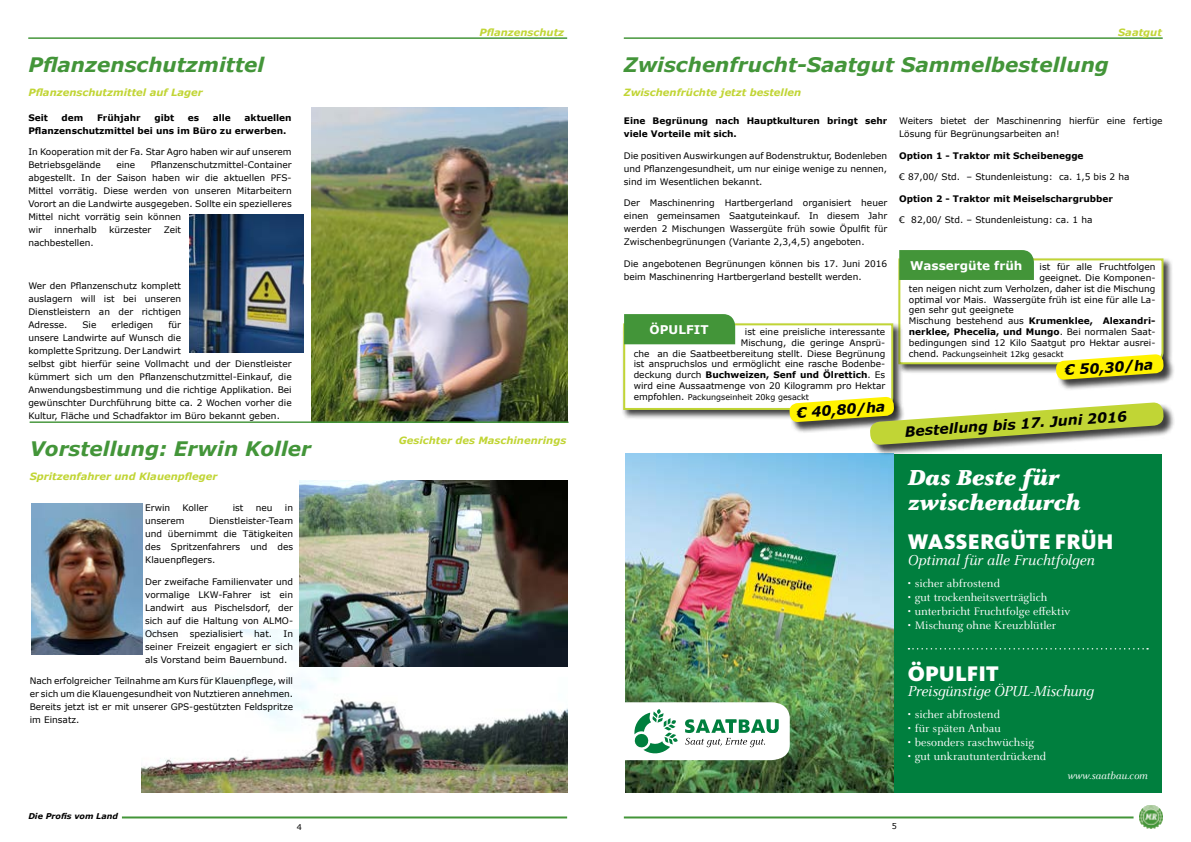
<style>
.page{position:relative;width:1191px;height:842px;background:#fff}
.page>*{position:absolute;margin:0;border:0;box-sizing:border-box;transform-origin:0 0}
.t1{font:italic 900 23.9px/24.9px "Celeste Pro";letter-spacing:-.01em;color:#fff}
.t2{font:900 21.9px "Kievit Pro";letter-spacing:.005em;color:#fff}
.t3{font:italic 700 20px "Verdana";color:#439539}
.t4{font:italic 15.9px "Celeste Pro";letter-spacing:-.01em;color:#fff}
.t5{font:italic 700 14px "Verdana";color:#000}
.t6{font:12px "Celeste Pro";color:#fff}
.t7{font:700 12px "Verdana";color:#fff}
.t8{font:italic 11px "Celeste Pro";color:#fff}
.t9{font:italic 700 10px "Verdana";color:#c1d535}
.t10{font:9.5px/11.4px "Kievit Pro";color:#000}
.t11{font:9px/13px "Verdana";color:#000;text-align:justify}
.t12{font:700 9px/13px "Verdana";color:#000}
.t13{font:8px "Verdana";color:#000}
.t14{font:italic 700 8px "Verdana";color:#000}
.s1{font-weight:700}
.s2{font-size:9px}
.s3{font-weight:400}
</style>
<div class="page">
<hr style="left:122px;top:816px;width:445px;height:2px;background:#439539">
<img style="left:1139px;top:805px;width:23px;height:23px">
<hr style="left:624px;top:816px;width:509px;height:2px;background:#439539">
<img style="left:312px;top:108px;width:255px;height:314px">
<hr style="left:28px;top:38px;width:539px;height:1px;background:#439539">
<hr style="left:624px;top:38px;width:538px;height:1px;background:#439539">
<img style="left:142px;top:629px;width:425px;height:163px">
<hr style="left:30px;top:422px;width:538px;height:1px;background:#439539">
<img style="left:299px;top:481px;width:269px;height:185px">
<div style="left:897px;top:257px;width:276px;height:117px;background:#000;opacity:.75"></div>
<img style="left:190px;top:214px;width:114px;height:139px">
<img style="left:31px;top:504px;width:111px;height:151px">
<div style="left:625px;top:454px;width:536px;height:339px;background:#007f3e"></div>
<img style="left:625px;top:454px;width:268px;height:339px">
<svg style="left:625px;top:702px;width:164px;height:58px"></svg>
<svg style="left:908px;top:648px;width:240px;height:1px"></svg>
<div style="left:870px;top:403px;width:305px;height:54px;background:#000;opacity:.75"></div>
<div style="left:1056px;top:355px;width:119px;height:37px;background:#000;opacity:.75"></div>
<svg style="left:622px;top:250px;width:542px;height:195px"></svg>
<h3 class="t3" style="left:28px;top:51px;width:237px">Pflanzenschutzmittel</h3>
<p class="t9" style="left:28px;top:85px;width:176px">Pflanzenschutzmittel auf Lager</p>
<p class="t12" style="left:28px;top:111px;width:21px">Seit</p>
<p class="t12" style="left:62px;top:111px;width:23px">dem</p>
<p class="t12" style="left:97px;top:111px;width:45px">Frühjahr</p>
<p class="t12" style="left:154px;top:111px;width:21px">gibt</p>
<p class="t12" style="left:188px;top:111px;width:13px">es</p>
<p class="t12" style="left:213px;top:111px;width:20px">alle</p>
<p class="t12" style="left:28px;top:111px;width:265px;text-indent:216px">aktuellen<br>Pflanzenschutzmittel bei uns im Büro zu erwerben.</p>
<p class="t11" style="left:28px;top:145px;width:265px">In Kooperation mit der Fa. Star Agro haben wir auf unserem<br>Betriebsgelände</p>
<p class="t11" style="left:28px;top:158px;width:265px;text-align:left;text-indent:122px">Pflanzenschutzmittel-Container abgestellt. In der Saison haben wir die aktuellen PFS-Mittel vorrätig. Diese werden von unseren Mitarbeitern Vorort an die Landwirte ausgegeben. Sollte ein spezielleres Mittel nicht vorrätig sein können<br>wir</p>
<p class="t11" style="left:116px;top:158px;width:20px">eine</p>
<p class="t11" style="left:54px;top:223px;width:44px">innerhalb</p>
<p class="t11" style="left:109px;top:223px;width:44px">kürzester</p>
<p class="t11" style="left:164px;top:223px;width:19px">Zeit</p>
<p class="t11" style="left:28px;top:236px;width:67px">nachbestellen.</p>
<p class="t11" style="left:28px;top:279px;width:154px">Wer den Pflanzenschutz komplett auslagern will ist bei unseren Dienstleistern an der richtigen Adresse.</p>
<p class="t11" style="left:28px;top:318px;width:265px;text-align:left;text-indent:140px">für<br>unsere Landwirte auf Wunsch die<br>komplette Spritzung. Der Landwirt<br>selbst gibt hierfür seine Vollmacht und der Dienstleister kümmert sich um den Pflanzenschutzmittel-Einkauf, die Anwendungsbestimmung und die richtige Applikation. Bei gewünschter Durchführung bitte ca. 2 Wochen vorher die Kultur, Fläche und Schadfaktor im Büro bekannt geben.</p>
<p class="t11" style="left:82px;top:318px;width:15px">Sie</p>
<p class="t11" style="left:112px;top:318px;width:43px">erledigen</p>
<p class="t9" style="left:479px;top:25px;width:86px">Pflanzenschutz</p>
<h3 class="t3" style="left:30px;top:435px;width:283px">Vorstellung: Erwin Koller</h3>
<p class="t9" style="left:399px;top:433px;width:169px">Gesichter des Maschinenrings</p>
<p class="t9" style="left:30px;top:469px;width:189px">Spritzenfahrer und Klauenpfleger</p>
<p class="t11" style="left:145px;top:501px;width:27px">Erwin</p>
<p class="t11" style="left:183px;top:501px;width:27px">Koller</p>
<p class="t11" style="left:233px;top:501px;width:12px">ist</p>
<p class="t11" style="left:256px;top:501px;width:18px">neu</p>
<p class="t11" style="left:285px;top:501px;width:10px">in</p>
<p class="t11" style="left:145px;top:514px;width:41px">unserem</p>
<p class="t11" style="left:145px;top:514px;width:149px;text-indent:64px">Dienstleister-Team und übernimmt die Tätigkeiten des Spritzenfahrers und des Klauenpflegers.</p>
<p class="t11" style="left:145px;top:575px;width:149px">Der zweifache Familienvater und vormalige LKW-Fahrer ist ein Landwirt aus Pischelsdorf, der sich auf die Haltung von ALMO-Ochsen</p>
<p class="t11" style="left:190px;top:627px;width:55px">spezialisiert</p>
<p class="t11" style="left:254px;top:627px;width:19px">hat.</p>
<p class="t11" style="left:145px;top:627px;width:149px;text-indent:138px">In seiner Freizeit engagiert er sich als Vorstand beim Bauernbund.</p>
<p class="t11" style="left:30px;top:674px;width:265px">Nach erfolgreicher Teilnahme am Kurs für Klauenpflege, will er sich um die Klauengesundheit von Nutztieren annehmen.<br>Bereits jetzt ist er mit unserer GPS-gestützten Feldspritze im Einsatz.</p>
<p class="t14" style="left:28px;top:810px;width:91px">Die Profis vom Land</p>
<p class="t13" style="left:297px;top:821px;width:7px">4</p>
<h3 class="t3" style="left:624px;top:51px;width:486px">Zwischenfrucht-Saatgut Sammelbestellung</h3>
<p class="t9" style="left:624px;top:85px;width:179px">Zwischenfrüchte jetzt bestellen</p>
<p class="t9" style="left:1118px;top:25px;width:45px">Saatgut</p>
<p class="t12" style="left:624px;top:114px;width:265px">Eine Begrünung nach Hauptkulturen bringt sehr viele Vorteile mit sich.</p>
<p class="t11" style="left:624px;top:149px;width:265px">Die positiven Auswirkungen auf Bodenstruktur, Bodenleben und Pflanzengesundheit, um nur einige wenige zu nennen, sind im Wesentlichen bekannt.</p>
<p class="t11" style="left:624px;top:196px;width:265px">Der Maschinenring Hartbergerland organisiert heuer einen gemeinsamen Saatguteinkauf. In diesem Jahr werden 2 Mischungen Wassergüte früh sowie Öpulfit für Zwischenbegrünungen (Variante 2,3,4,5) angeboten.</p>
<p class="t11" style="left:624px;top:257px;width:265px">Die angebotenen Begrünungen können bis 17. Juni 2016 beim Maschinenring Hartbergerland bestellt werden.</p>
<h3 class="t7" style="left:649px;top:321px;width:60px">ÖPULFIT</h3>
<p class="t11" style="left:633px;top:326px;width:253px;line-height:10.8px;text-align:right">ist eine preisliche interessante<br>Mischung, die geringe Ansprü-<br>che an die Saatbeetbereitung stellt. Diese Begrünung ist anspruchslos und ermöglicht eine rasche Bodenbe&shy;deckung durch <span class="s1">Buchweizen, Senf und Ölrettich</span>. Es wird eine Aussaatmenge von 20 Kilogramm pro Hektar</p>
<p class="t13" style="left:633px;top:391px;width:177px"><span class="s2">empfohlen.</span> Packungseinheit 20kg gesackt</p>
<p class="t10" style="left:634px;top:345px;width:54px">Juni 2016<br>190 x 120 mm</p>
<h3 class="t5" style="left:796px;top:403px;width:90px;rotate:-4deg">€ 40,80/ha</h3>
<p class="t11" style="left:899px;top:114px;width:265px">Weiters bietet der Maschinenring hierfür eine fertige<br>Lösung für Begrünungsarbeiten an!</p>
<p class="t12" style="left:899px;top:149px;width:186px">Option 1 - Traktor mit Scheibenegge</p>
<p class="t11" style="left:899px;top:170px;width:232px">€ 87,00/ Std. – Stundenleistung: ca. 1,5 bis 2 ha</p>
<p class="t12" style="left:899px;top:192px;width:215px">Option 2 - Traktor mit Meiselschargrubber</p>
<p class="t11" style="left:899px;top:213px;width:195px">€ 82,00/ Std. – Stundenleistung: ca. 1 ha</p>
<h3 class="t7" style="left:910px;top:257px;width:114px">Wassergüte früh</h3>
<p class="t11" style="left:1039px;top:260px;width:117px">ist für alle Fruchtfolgen</p>
<p class="t11" style="left:1039px;top:271px;width:117px">geeignet. Die Komponen-</p>
<p class="t11" style="left:909px;top:282px;width:248px">ten neigen nicht zum Verholzen, daher ist die Mischung</p>
<p class="t11" style="left:909px;top:293px;width:248px">optimal vor Mais. Wassergüte früh ist eine für alle La-</p>
<p class="t11" style="left:909px;top:303px;width:106px">gen sehr gut geeignete</p>
<p class="t12" style="left:909px;top:314px;width:248px"><span class="s3">Mischung bestehend aus</span> Krumenklee, Alexandri-</p>
<p class="t12" style="left:909px;top:325px;width:248px">nerklee, Phecelia, und Mungo<span class="s3">. Bei normalen Saat-</span></p>
<p class="t11" style="left:909px;top:336px;width:248px">bedingungen sind 12 Kilo Saatgut pro Hektar ausrei-</p>
<p class="t13" style="left:909px;top:348px;width:156px"><span class="s2">chend.</span> Packungseinheit 12kg gesackt</p>
<h3 class="t5" style="left:1064px;top:360px;width:90px;rotate:-4deg">€ 50,30/ha</h3>
<h3 class="t5" style="left:904px;top:422px;width:224px;rotate:-4deg">Bestellung bis 17. Juni 2016</h3>
<h1 class="t1" style="left:907px;top:464px;width:174px">Das Beste für zwischendurch</h1>
<h2 class="t2" style="left:907px;top:528px;width:207px">WASSERGÜTE FRÜH</h2>
<h3 class="t4" style="left:907px;top:550px;width:188px">Optimal für alle Fruchtfolgen</h3>
<h3 class="t6" style="left:907px;top:576px;width:94px">• sicher abfrostend</h3>
<h3 class="t6" style="left:907px;top:590px;width:141px">• gut trockenheitsverträglich</h3>
<h3 class="t6" style="left:907px;top:604px;width:164px">• unterbricht Fruchtfolge effektiv</h3>
<h3 class="t6" style="left:907px;top:618px;width:150px">• Mischung ohne Kreuzblütler</h3>
<h2 class="t2" style="left:907px;top:660px;width:92px">ÖPULFIT</h2>
<h3 class="t4" style="left:907px;top:682px;width:188px">Preisgünstige ÖPUL-Mischung</h3>
<h3 class="t6" style="left:907px;top:707px;width:94px">• sicher abfrostend</h3>
<h3 class="t6" style="left:907px;top:721px;width:95px">• für späten Anbau</h3>
<h3 class="t6" style="left:907px;top:735px;width:128px">• besonders raschwüchsig</h3>
<h3 class="t6" style="left:907px;top:749px;width:140px">• gut unkrautunterdrückend</h3>
<p class="t8" style="left:1067px;top:768px;width:82px">www.saatbau.com</p>
<p class="t13" style="left:891px;top:821px;width:7px">5</p>
</div>
